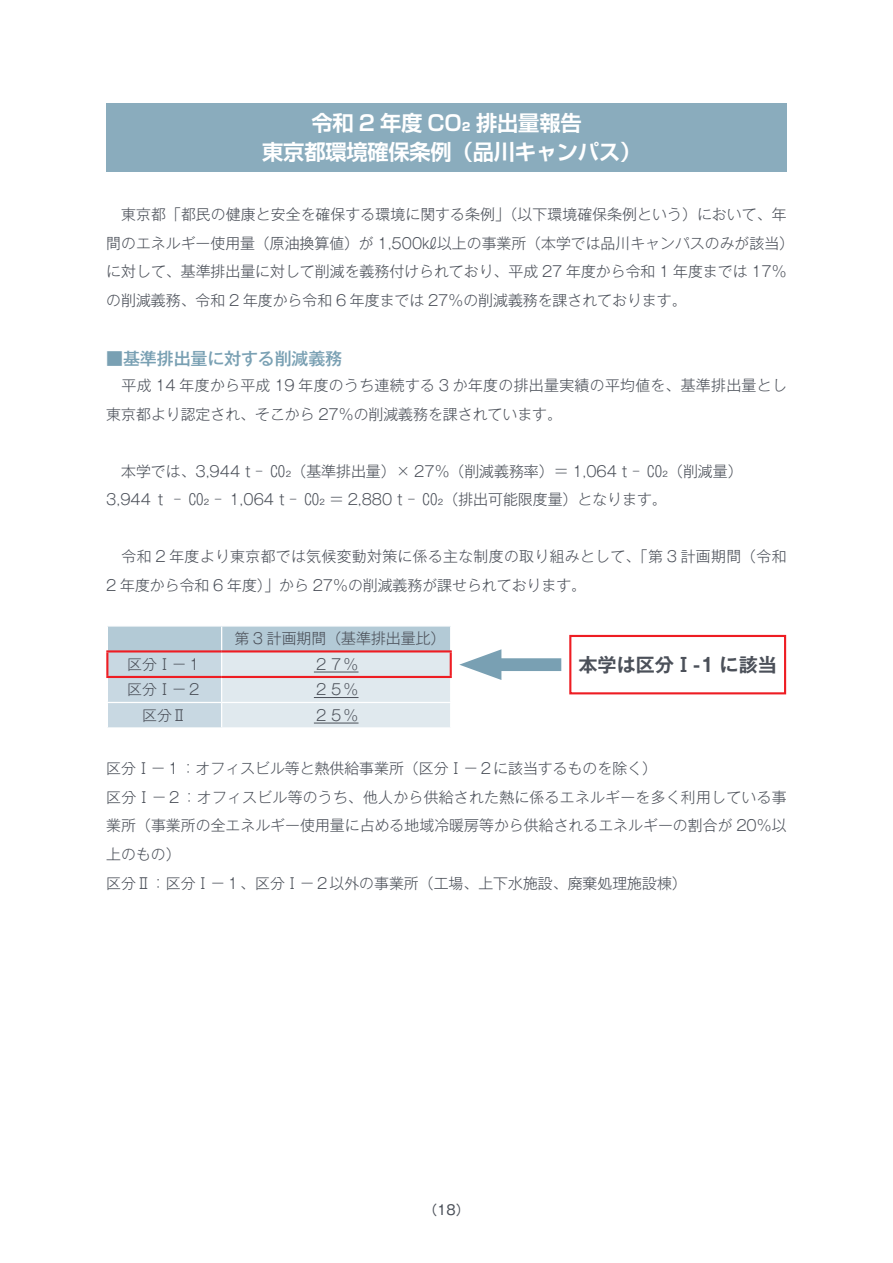
<style>
.page{position:relative;width:893px;height:1263px;background:#fff}
.page>*{position:absolute;margin:0;border:0;box-sizing:border-box;transform-origin:0 0}
.t1{font:700 21.3px/28.5px "Shin Go Pr 6 N De";letter-spacing:-.01em;color:#fff;text-align:center}
.t2{font:700 19.2px "Gothic MB101 Pr 6 N De";color:#4b5059}
.t3{font:500 16.95px "Gothic MB101 Pr 6 N";letter-spacing:-.01em;color:#79a0b3}
.t4{font:300 14.85px/28.5px "Gothic MB101 Pr 6 N";color:#4b5059}
.t5{font:300 14.85px/28.5px "Gothic MB101 Pr 6 N";letter-spacing:.02em;color:#4b5059}
.t6{font:13.5px "Gothic MB101 Pr 6 N";color:#4b5059}
</style>
<div class="page">
<svg style="left:107px;top:626px;width:344px;height:101px;background:#d0dce4"></svg>
<hr style="left:106px;top:650px;width:116px;height:2px;background:#ee1d23">
<hr style="left:106px;top:652px;width:2px;height:24px;background:#ee1d23">
<hr style="left:222px;top:650px;width:230px;height:2px;background:#ee1d23">
<hr style="left:450px;top:652px;width:2px;height:24px;background:#ee1d23">
<hr style="left:106px;top:676px;width:116px;height:2px;background:#ee1d23">
<hr style="left:222px;top:676px;width:230px;height:2px;background:#ee1d23">
<hr style="left:314px;top:672px;width:44px;height:1px;background:#4b5059">
<hr style="left:314px;top:697px;width:44px;height:1px;background:#4b5059">
<hr style="left:314px;top:723px;width:44px;height:1px;background:#4b5059">
<div style="left:484px;top:658px;width:77px;height:13px;background:#79a0b3"></div>
<svg style="left:459px;top:649px;width:42px;height:31px"></svg>
<div style="left:569px;top:635px;width:217px;height:59px;border:2px solid #ee1d23"></div>
<div style="left:106px;top:103px;width:681px;height:69px;background:#8aacbd"></div>
<h1 class="t1" style="left:262px;top:108px;width:381px">令和 2 年度 CO₂ 排出量報告<br>東京都環境確保条例（品川キャンパス）</h1>
<p class="t4" style="left:106px;top:199px;width:689px">　東京都「都民の健康と安全を確保する環境に関する条例」（以下環境確保条例という）において、年間のエネルギー使用量（原油換算値）が 1,500㎘以上の事業所（本学では品川キャンパスのみが該当）に対して、基準排出量に対して削減を義務付けられており、平成 27 年度から令和 1 年度までは 17％の削減義務、令和 2 年度から令和 6 年度までは 27％の削減義務を課されております。</p>
<p class="t3" style="left:106px;top:344px;width:237px">■基準排出量に対する削減義務</p>
<p class="t5" style="left:106px;top:370px;width:682px">　平成 14 年度から平成 19 年度のうち連続する 3 か年度の排出量実績の平均値を、基準排出量とし東京都より認定され、そこから 27％の削減義務を課されています。</p>
<p class="t4" style="left:106px;top:456px;width:638px">　本学では、3,944 t - CO₂（基準排出量）× 27％（削減義務率）＝ 1,064 t - CO₂（削減量）<br>3,944 t - CO₂ - 1,064 t - CO₂ ＝ 2,880 t - CO₂（排出可能限度量）となります。</p>
<p class="t5" style="left:106px;top:541px;width:682px">　令和 2 年度より東京都では気候変動対策に係る主な制度の取り組みとして、「第 3 計画期間（令和<br>2 年度から令和 6 年度）」から 27％の削減義務が課せられております。</p>
<p class="t4" style="left:234px;top:623px;width:213px">第 3 計画期間（基準排出量比）</p>
<p class="t4" style="left:127px;top:649px;width:76px">区分Ⅰ－１</p>
<p class="t4" style="left:314px;top:649px;width:46px">２７％</p>
<p class="t4" style="left:127px;top:674px;width:76px">区分Ⅰ－２</p>
<p class="t4" style="left:314px;top:674px;width:46px">２５％</p>
<p class="t4" style="left:142px;top:700px;width:46px">区分Ⅱ</p>
<p class="t4" style="left:314px;top:700px;width:46px">２５％</p>
<p class="t4" style="left:106px;top:753px;width:682px">区分Ⅰ－１：オフィスビル等と熱供給事業所（区分Ⅰ－２に該当するものを除く）<br>区分Ⅰ－２：オフィスビル等のうち、他人から供給された熱に係るエネルギーを多く利用している事業所（事業所の全エネルギー使用量に占める地域冷暖房等から供給されるエネルギーの割合が 20％以上のもの）<br>区分Ⅱ：区分Ⅰ－１、区分Ⅰ－２以外の事業所（工場、上下水施設、廃棄処理施設棟）</p>
<p class="t2" style="left:578px;top:649px;width:200px">本学は区分Ⅰ-1 に該当</p>
<p class="t6" style="left:424px;top:1199px;width:47px">（18）</p>
</div>
